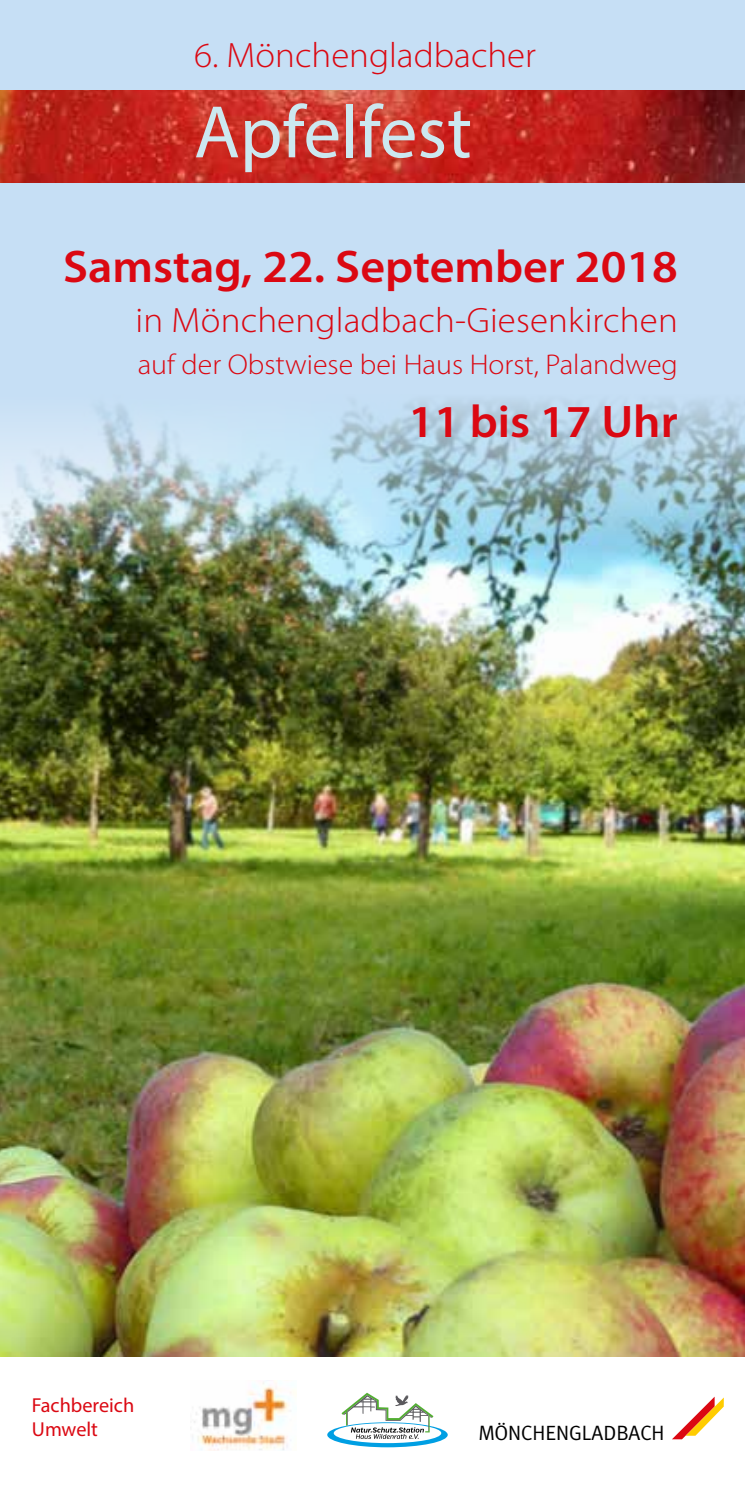
<style>
.page{position:relative;width:745px;height:1489px;background:#fff}
.page>*{position:absolute;margin:0;border:0;box-sizing:border-box;transform-origin:0 0}
.t1{font:75px "Myriad Pro";color:#cce8f0}
.t2{font:600 46px "Myriad Pro";color:#db0812;scale:1.04 1}
.t3{font:300 35.25px "Myriad Pro";letter-spacing:.005em;color:#db0812;scale:1.04 1}
.t4{font:300 28.75px "Myriad Pro";color:#db0812;scale:1.04 1}
.t5{font:20.75px "Meta";color:#000}
.t6{font:20.25px/24.2px "Myriad Pro";color:#db0812}
</style>
<div class="page">
<div style="left:0;top:0;width:744px;height:840px;background:#c6dff5"></div>
<img style="left:0;top:401px;width:744px;height:954px">
<img style="left:0;top:91px;width:744px;height:92px">
<svg style="left:327px;top:1392px;width:120px;height:55px"></svg>
<img style="left:192px;top:1380px;width:104px;height:70px">
<svg style="left:672px;top:1396px;width:51px;height:43px"></svg>
<p class="t3" style="left:194px;top:34px;width:330px">6. Mönchengladbacher</p>
<h1 class="t1" style="left:194px;top:86px;width:279px">Apfelfest</h1>
<h2 class="t2" style="left:63px;top:237px;width:592px">Samstag, 22. September 2018</h2>
<p class="t3" style="left:135px;top:299px;width:522px">in Mönchengladbach-Giesenkirchen</p>
<p class="t4" style="left:138px;top:347px;width:520px">auf der Obstwiese bei Haus Horst, Palandweg</p>
<h2 class="t2" style="left:408px;top:392px;width:260px">11 bis 17 Uhr</h2>
<p class="t6" style="left:32px;top:1392px;width:104px">Fachbereich<br>Umwelt</p>
<p class="t5" style="left:478px;top:1420px;width:187px">MÖNCHENGLADBACH</p>
</div>
